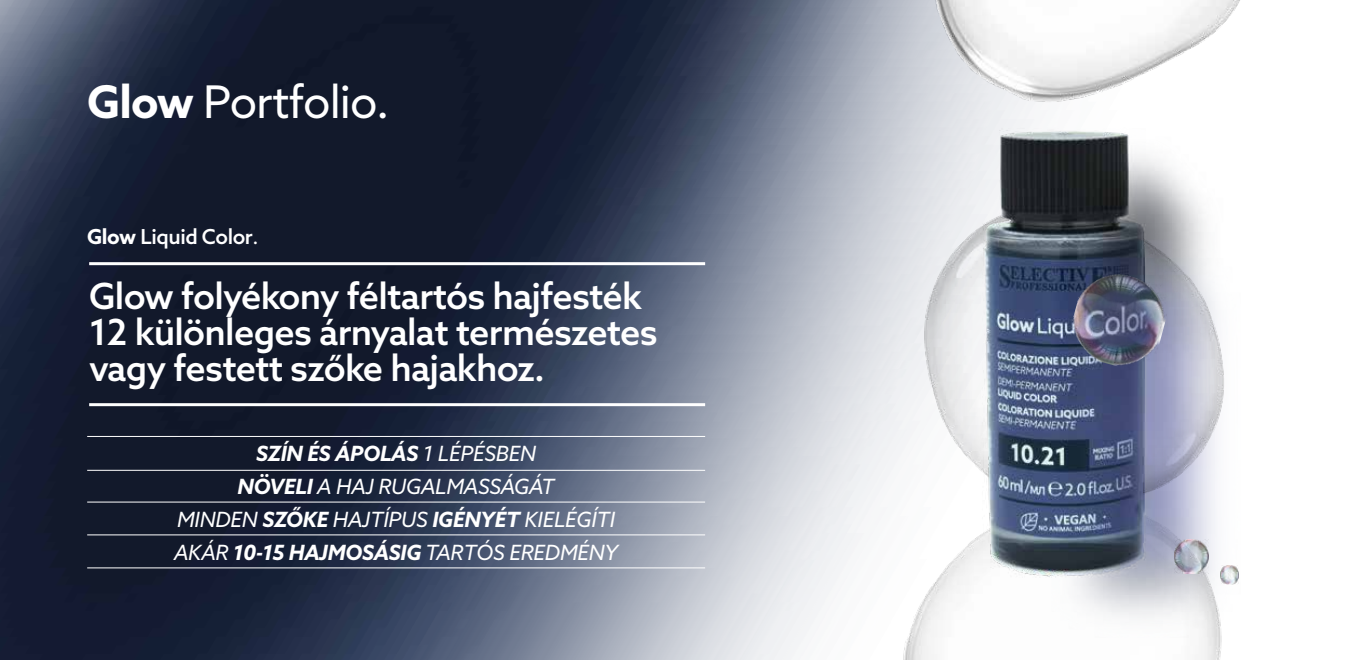
<style>
.page{position:relative;width:1361px;height:660px;background:#fff}
.page>*{position:absolute;margin:0;border:0;box-sizing:border-box;transform-origin:0 0}
.t1{font:45px "Azo Sans";letter-spacing:-.02em;color:#fff}
.t2{font:500 36px/36px "Azo Sans";letter-spacing:-.02em;color:#fff}
.t3{font:italic 21px/33px "Azo Sans";letter-spacing:-.01em;color:#fff;text-align:center}
.t4{font:500 20.7px "Azo Sans";letter-spacing:-.02em;color:#fff}
.s1{font-weight:700}
.s2{font-weight:400}
</style>
<div class="page">
<img style="left:0;top:0;width:758px;height:659px">
<img style="left:758px;top:0;width:482px;height:659px">
<img style="left:1064px;top:264px;width:79px;height:111px">
<img style="left:1143px;top:129px;width:97px;height:530px">
<hr style="left:89px;top:262px;width:616px;height:3px;background:#fff">
<hr style="left:89px;top:403px;width:616px;height:3px;background:#fff">
<hr style="left:87px;top:469px;width:618px;height:1px;background:#fff">
<hr style="left:87px;top:501px;width:618px;height:1px;background:#fff">
<hr style="left:87px;top:534px;width:618px;height:1px;background:#fff">
<hr style="left:87px;top:567px;width:618px;height:1px;background:#fff">
<hr style="left:87px;top:435px;width:618px;height:1px;background:#fff">
<h1 class="t1" style="left:87px;top:72px;width:304px"><span class="s1">Glow</span> Portfolio.</h1>
<p class="t4" style="left:87px;top:222px;width:173px"><span class="s1">Glow</span> Liquid Color<span class="s2">.</span></p>
<h2 class="t2" style="left:89px;top:277px;width:570px">Glow folyékony féltartós hajfesték<br>12 különleges árnyalat természetes vagy festett szőke hajakhoz.</h2>
<p class="t3" style="left:174px;top:436px;width:445px"><span class="s1">SZÍN ÉS ÁPOLÁS</span> 1 LÉPÉSBEN<br><span class="s1">NÖVELI</span> A HAJ RUGALMASSÁGÁT<br>MINDEN <span class="s1">SZŐKE</span> HAJTÍPUS <span class="s1">IGÉNYÉT</span> KIELÉGÍTI AKÁR <span class="s1">10-15 HAJMOSÁSIG</span> TARTÓS EREDMÉNY</p>
</div>
